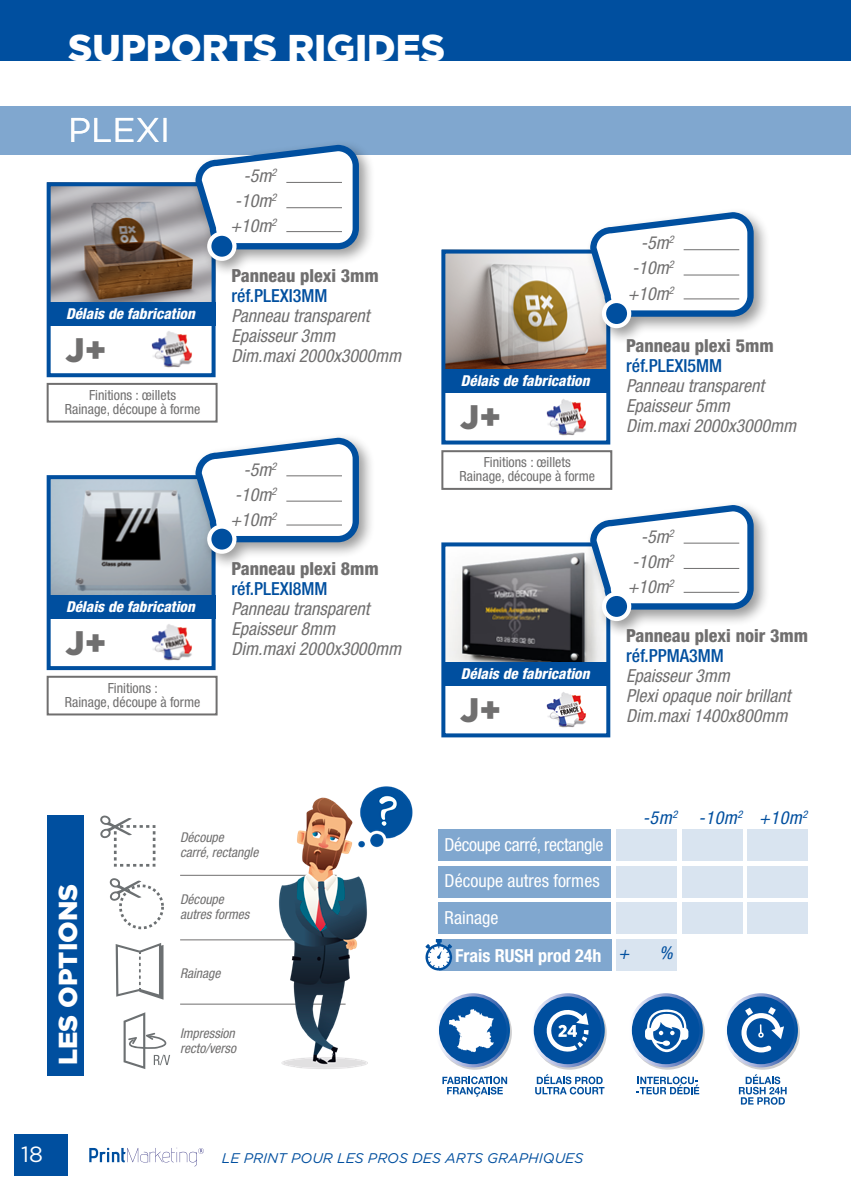
<style>
.page{position:relative;width:851px;height:1191px;background:#fff}
.page>*{position:absolute;margin:0;border:0;box-sizing:border-box;transform-origin:0 0}
.t1{font:900 37.2px "Gotham";color:#fff}
.t2{font:34.4px "Gotham";color:#fff}
.t3{font:900 34px "Gotham";color:#706f6f}
.t4{font:900 26px "Gotham";color:#fff}
.t5{font:22px "Gotham";color:#fff}
.t6{font:italic condensed 18px/20px "Helvetica Neue";color:#706f6f}
.t7{font:800 condensed 18px "Helvetica Neue";color:#706f6f}
.t8{font:condensed 18px/36.2px "Helvetica Neue";color:#fff}
.t9{font:500 condensed 18px "Helvetica Neue";color:#004f9f}
.t10{font:700 condensed 18px "Helvetica Neue";color:#fff}
.t11{font:italic condensed 18px "Helvetica Neue";letter-spacing:.03em;color:#004f9f}
.t12{font:italic 800 condensed 15px "Helvetica Neue";color:#fff}
.t13{font:condensed 14px/14px "Helvetica Neue";color:#706f6f;text-align:center}
.t14{font:italic 14px "Gotham";color:#004f9f}
.t15{font:italic condensed 13.6px/15px "Helvetica Neue";color:#706f6f}
</style>
<div class="page">
<img style="left:446px;top:552px;width:159px;height:110px">
<img style="left:446px;top:254px;width:159px;height:115px">
<img style="left:52px;top:480px;width:158px;height:115px">
<img style="left:52px;top:187px;width:158px;height:115px">
<div style="left:0;top:106px;width:850px;height:48px;background:#80a7cf"></div>
<div style="left:15px;top:1134px;width:53px;height:41px;background:#004f9f"></div>
<div style="left:0;top:0;width:850px;height:60px;background:#004f9f"></div>
<div style="left:47px;top:383px;width:170px;height:39px;border:2px solid #706f6f"></div>
<div style="left:47px;top:182px;width:168px;height:195px;border:4px solid #004f9f"></div>
<div style="left:48px;top:302px;width:167px;height:24px;background:#004f9f"></div>
<img style="left:151px;top:331px;width:41px;height:37px">
<div style="left:441px;top:450px;width:171px;height:40px;border:2px solid #706f6f"></div>
<div style="left:441px;top:249px;width:169px;height:195px;border:4px solid #004f9f"></div>
<div style="left:442px;top:369px;width:168px;height:24px;background:#004f9f"></div>
<img style="left:546px;top:399px;width:40px;height:36px">
<div style="left:190px;top:140px;width:185px;height:138px;background:#000;opacity:.4"></div>
<svg style="left:195px;top:145px;width:164px;height:116px"></svg>
<div style="left:585px;top:207px;width:185px;height:138px;background:#000;opacity:.4"></div>
<svg style="left:590px;top:212px;width:163px;height:116px"></svg>
<div style="left:47px;top:676px;width:170px;height:39px;border:2px solid #706f6f"></div>
<div style="left:47px;top:475px;width:168px;height:195px;border:4px solid #004f9f"></div>
<div style="left:48px;top:595px;width:167px;height:24px;background:#004f9f"></div>
<img style="left:151px;top:624px;width:41px;height:36px">
<div style="left:441px;top:542px;width:169px;height:195px;border:4px solid #004f9f"></div>
<div style="left:442px;top:662px;width:168px;height:24px;background:#004f9f"></div>
<img style="left:546px;top:692px;width:40px;height:36px">
<div style="left:190px;top:433px;width:185px;height:138px;background:#000;opacity:.4"></div>
<svg style="left:195px;top:438px;width:164px;height:116px"></svg>
<div style="left:585px;top:500px;width:185px;height:138px;background:#000;opacity:.4"></div>
<svg style="left:590px;top:505px;width:163px;height:116px"></svg>
<div style="left:439px;top:829px;width:172px;height:31px;background:#80a7cf"></div>
<div style="left:439px;top:866px;width:172px;height:31px;background:#80a7cf"></div>
<div style="left:439px;top:902px;width:172px;height:31px;background:#80a7cf"></div>
<div style="left:616px;top:829px;width:60px;height:31px;background:#d9e4f0"></div>
<div style="left:616px;top:866px;width:60px;height:31px;background:#d9e4f0"></div>
<div style="left:616px;top:902px;width:60px;height:31px;background:#d9e4f0"></div>
<div style="left:681px;top:829px;width:61px;height:31px;background:#d9e4f0"></div>
<div style="left:681px;top:866px;width:61px;height:31px;background:#d9e4f0"></div>
<div style="left:681px;top:902px;width:61px;height:31px;background:#d9e4f0"></div>
<div style="left:747px;top:829px;width:60px;height:31px;background:#d9e4f0"></div>
<div style="left:747px;top:866px;width:60px;height:31px;background:#d9e4f0"></div>
<div style="left:747px;top:902px;width:60px;height:31px;background:#d9e4f0"></div>
<svg style="left:116px;top:943px;width:47px;height:56px"></svg>
<svg style="left:123px;top:1012px;width:47px;height:57px"></svg>
<svg style="left:100px;top:815px;width:55px;height:51px"></svg>
<svg style="left:109px;top:878px;width:55px;height:51px"></svg>
<hr style="left:180px;top:875px;width:156px;height:1px;background:#706f6f">
<hr style="left:180px;top:939px;width:165px;height:1px;background:#706f6f">
<hr style="left:180px;top:1003px;width:165px;height:1px;background:#706f6f">
<div style="left:47px;top:815px;width:36px;height:261px;background:#004f9f"></div>
<hr style="left:286px;top:182px;width:56px;height:1px;background:#706f6f">
<hr style="left:286px;top:207px;width:56px;height:1px;background:#706f6f">
<hr style="left:286px;top:231px;width:56px;height:1px;background:#706f6f">
<hr style="left:683px;top:249px;width:56px;height:1px;background:#706f6f">
<hr style="left:683px;top:275px;width:56px;height:1px;background:#706f6f">
<hr style="left:683px;top:298px;width:56px;height:1px;background:#706f6f">
<hr style="left:286px;top:475px;width:56px;height:1px;background:#706f6f">
<hr style="left:286px;top:501px;width:56px;height:1px;background:#706f6f">
<hr style="left:286px;top:524px;width:56px;height:1px;background:#706f6f">
<hr style="left:683px;top:543px;width:56px;height:1px;background:#706f6f">
<hr style="left:683px;top:568px;width:56px;height:1px;background:#706f6f">
<hr style="left:683px;top:592px;width:56px;height:1px;background:#706f6f">
<div style="left:439px;top:939px;width:172px;height:31px;background:#80a7cf"></div>
<div style="left:616px;top:939px;width:60px;height:31px;background:#d9e4f0"></div>
<svg style="left:425px;top:939px;width:27px;height:31px"></svg>
<img style="left:267px;top:786px;width:146px;height:283px">
<svg style="left:89px;top:1147px;width:115px;height:19px"></svg>
<svg style="left:725px;top:995px;width:74px;height:74px"></svg>
<svg style="left:723px;top:993px;width:74px;height:74px"></svg>
<div style="left:726px;top:996px;width:68px;height:68px;background:#004f9f;border-radius:50%"></div>
<svg style="left:738px;top:1074px;width:48px;height:30px"></svg>
<svg style="left:741px;top:1013px;width:42px;height:39px"></svg>
<svg style="left:768px;top:1007px;width:7px;height:8px"></svg>
<svg style="left:745px;top:1007px;width:7px;height:8px"></svg>
<svg style="left:437px;top:995px;width:75px;height:74px"></svg>
<svg style="left:435px;top:993px;width:75px;height:74px"></svg>
<div style="left:439px;top:996px;width:67px;height:68px;background:#004f9f;border-radius:50%"></div>
<svg style="left:448px;top:1009px;width:45px;height:43px"></svg>
<svg style="left:630px;top:995px;width:74px;height:74px"></svg>
<svg style="left:628px;top:993px;width:74px;height:74px"></svg>
<div style="left:631px;top:996px;width:68px;height:68px;background:#004f9f;border-radius:50%"></div>
<svg style="left:442px;top:1076px;width:65px;height:20px"></svg>
<svg style="left:636px;top:1076px;width:63px;height:18px"></svg>
<svg style="left:645px;top:1009px;width:43px;height:43px"></svg>
<svg style="left:532px;top:995px;width:74px;height:74px"></svg>
<svg style="left:530px;top:993px;width:74px;height:74px"></svg>
<div style="left:533px;top:996px;width:68px;height:68px;background:#004f9f;border-radius:50%"></div>
<svg style="left:535px;top:1074px;width:69px;height:20px"></svg>
<svg style="left:546px;top:1010px;width:42px;height:42px"></svg>
<h1 class="t1" style="left:68px;top:22px;width:378px">SUPPORTS RIGIDES</h1>
<h2 class="t2" style="left:68px;top:108px;width:104px">PLEXI</h2>
<p class="t12" style="left:66px;top:304px;width:130px">Délais de fabrication</p>
<h3 class="t3" style="left:65px;top:326px;width:42px">J+</h3>
<p class="t13" style="left:65px;top:388px;width:137px">Finitions : œillets<br>Rainage, découpe à forme</p>
<p class="t12" style="left:66px;top:597px;width:130px">Délais de fabrication</p>
<h3 class="t3" style="left:65px;top:619px;width:42px">J+</h3>
<p class="t13" style="left:65px;top:680px;width:137px">Finitions :<br>Rainage, découpe à forme</p>
<p class="t6" style="left:230px;top:163px;width:48px;line-height:25px;text-align:justify;text-indent:13px">-5m<sup>2 </sup>-10m<sup>2 </sup>+10m<sup>2</sup></p>
<p class="t7" style="left:231px;top:265px;width:149px">Panneau plexi 3mm</p>
<p class="t9" style="left:231px;top:285px;width:97px">réf.PLEXI3MM</p>
<p class="t6" style="left:231px;top:306px;width:171px">Panneau transparent<br>Epaisseur 3mm<br>Dim.maxi 2000x3000mm</p>
<p class="t6" style="left:230px;top:456px;width:48px;line-height:25px;text-align:justify;text-indent:13px">-5m<sup>2 </sup>-10m<sup>2 </sup>+10m<sup>2</sup></p>
<p class="t7" style="left:231px;top:557px;width:149px">Panneau plexi 8mm</p>
<p class="t9" style="left:231px;top:578px;width:97px">réf.PLEXI8MM</p>
<p class="t6" style="left:231px;top:598px;width:171px">Panneau transparent<br>Epaisseur 8mm<br>Dim.maxi 2000x3000mm</p>
<p class="t12" style="left:461px;top:372px;width:130px">Délais de fabrication</p>
<h3 class="t3" style="left:460px;top:394px;width:42px">J+</h3>
<p class="t13" style="left:459px;top:455px;width:137px">Finitions : œillets<br>Rainage, découpe à forme</p>
<p class="t12" style="left:461px;top:664px;width:130px">Délais de fabrication</p>
<h3 class="t3" style="left:460px;top:686px;width:42px">J+</h3>
<p class="t6" style="left:627px;top:230px;width:48px;line-height:25px;text-align:justify;text-indent:13px">-5m<sup>2 </sup>-10m<sup>2 </sup>+10m<sup>2</sup></p>
<p class="t7" style="left:626px;top:334px;width:149px">Panneau plexi 5mm</p>
<p class="t9" style="left:626px;top:354px;width:97px">réf.PLEXI5MM</p>
<p class="t6" style="left:626px;top:375px;width:171px">Panneau transparent<br>Epaisseur 5mm<br>Dim.maxi 2000x3000mm</p>
<p class="t6" style="left:627px;top:524px;width:48px;line-height:25px;text-align:justify;text-indent:13px">-5m<sup>2 </sup>-10m<sup>2 </sup>+10m<sup>2</sup></p>
<p class="t7" style="left:626px;top:625px;width:183px">Panneau plexi noir 3mm</p>
<p class="t9" style="left:626px;top:645px;width:99px">réf.PPMA3MM</p>
<p class="t6" style="left:626px;top:666px;width:166px">Epaisseur 3mm<br>Plexi opaque noir brillant<br>Dim.maxi 1400x800mm</p>
<h3 class="t4" style="left:50px;top:1065px;width:183px;rotate:-90deg">LES OPTIONS</h3>
<p class="t5" style="left:21px;top:1139px;width:23px">18</p>
<p class="t15" style="left:180px;top:829px;width:80px">Découpe<br>carré, rectangle</p>
<p class="t15" style="left:180px;top:891px;width:71px">Découpe autres formes</p>
<p class="t15" style="left:180px;top:966px;width:42px">Rainage</p>
<p class="t15" style="left:180px;top:1026px;width:57px">Impression recto/verso</p>
<p class="t8" style="left:444px;top:826px;width:160px">Découpe carré, rectangle<br>Découpe autres formes<br>Rainage</p>
<p class="t11" style="left:642px;top:807px;width:166px">-5m<sup>2</sup> -10m<sup>2</sup> +10m<sup>2</sup></p>
<p class="t10" style="left:455px;top:944px;width:176px">Frais RUSH prod 24h <sup>+</sup></p>
<p class="t11" style="left:659px;top:942px;width:15px">%</p>
<p class="t14" style="left:222px;top:1148px;width:363px">LE PRINT POUR LES PROS DES ARTS GRAPHIQUES</p>
</div>
